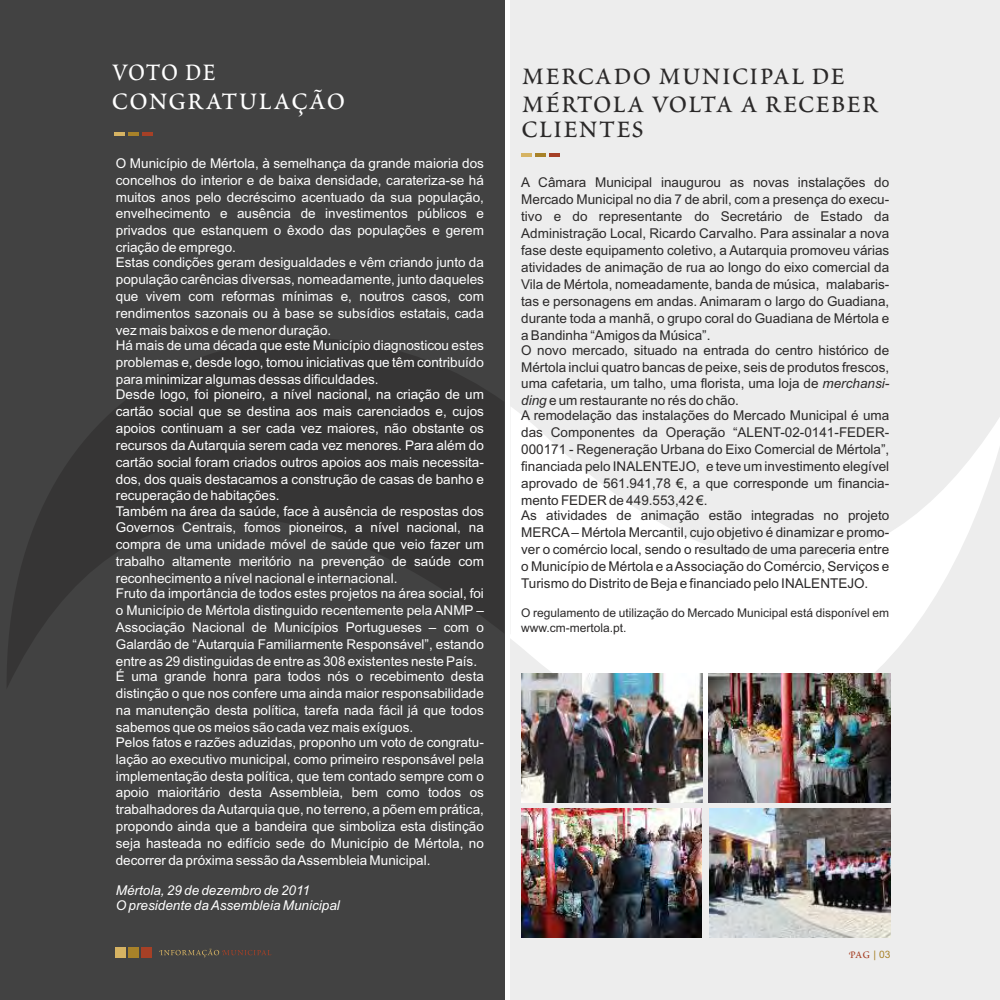
<style>
.page{position:relative;width:1000px;height:1000px;background:#fff}
.page>*{position:absolute;margin:0;border:0;box-sizing:border-box;transform-origin:0 0}
.t1{font:36px "Poetica Roman Small Caps";color:#2b2929}
.t2{font:36px/28.7px "Poetica Roman Small Caps";color:#fff;scale:.93 1}
.t3{font:15.3px "Poetica Roman Small Caps";color:#a64026}
.t4{font:300 13.5px/17px "Helvetica";color:#fff;text-align:justify}
.t5{font:300 13.5px/17px "Helvetica";color:#2b2929;text-align:justify}
.t6{font:italic 13.5px/15.1px "Arial";color:#fff}
.t7{font:300 12px/15px "Helvetica";color:#2b2929}
.s1{font-family:"Arial";font-weight:400;font-style:italic}
.s2{font-family:"Arial";font-weight:400}
.s3{font-family:"Helvetica";font-weight:300;font-size:10.2px;color:#a88229}
</style>
<div class="page">
<div style="left:510px;top:0;width:489px;height:999px;background:#ededed"></div>
<div style="left:0;top:0;width:504px;height:999px;background:#424242"></div>
<svg style="left:7px;top:338px;width:497px;height:349px"></svg>
<svg style="left:510px;top:407px;width:489px;height:441px"></svg>
<hr style="left:521px;top:153px;width:11px;height:4px;background:#d6b363">
<hr style="left:534px;top:153px;width:11px;height:4px;background:#a88229">
<hr style="left:548px;top:153px;width:11px;height:4px;background:#a64026">
<div style="left:115px;top:946px;width:10px;height:11px;background:#d6b363"></div>
<div style="left:128px;top:946px;width:10px;height:11px;background:#a88229"></div>
<div style="left:141px;top:946px;width:11px;height:11px;background:#a64026"></div>
<svg style="left:159px;top:948px;width:112px;height:9px"></svg>
<hr style="left:114px;top:132px;width:11px;height:4px;background:#d6b363">
<hr style="left:128px;top:132px;width:11px;height:4px;background:#a88229">
<hr style="left:142px;top:132px;width:11px;height:4px;background:#a64026">
<img style="left:521px;top:673px;width:181px;height:129px">
<img style="left:521px;top:808px;width:180px;height:128px">
<img style="left:709px;top:808px;width:181px;height:129px">
<img style="left:708px;top:673px;width:182px;height:129px">
<h1 class="t2" style="left:111px;top:53px;width:253px">voto de congratulação</h1>
<p class="t4" style="left:116px;top:156px;width:369px">O Município de Mértola, à semelhança da grande maioria dos concelhos do interior e de baixa densidade, carateriza-se há muitos anos pelo decréscimo acentuado da sua população, envelhecimento e ausência de investimentos públicos e privados que estanquem o êxodo das populações e gerem criação de emprego.</p>
<p class="t4" style="left:116px;top:255px;width:369px">Estas condições geram desigualdades e vêm criando junto da população carências diversas, nomeadamente, junto daqueles que vivem com reformas mínimas e, noutros casos, com rendimentos sazonais ou à base se subsídios estatais, cada vez mais baixos e de menor duração.</p>
<p class="t4" style="left:116px;top:338px;width:369px">Há mais de uma década que este Município diagnosticou estes problemas e, desde logo, tomou iniciativas que têm contribuído para minimizar algumas dessas dificuldades.</p>
<p class="t4" style="left:116px;top:387px;width:369px">Desde logo, foi pioneiro, a nível nacional, na criação de um cartão social que se destina aos mais carenciados e, cujos apoios continuam a ser cada vez maiores, não obstante os recursos da Autarquia serem cada vez menores. Para além do cartão social foram criados outros apoios aos mais necessita&shy;dos, dos quais destacamos a construção de casas de banho e recuperação de habitações.</p>
<p class="t4" style="left:116px;top:503px;width:369px">Também na área da saúde, face à ausência de respostas dos Governos Centrais, fomos pioneiros, a nível nacional, na compra de uma unidade móvel de saúde que veio fazer um trabalho altamente meritório na prevenção de saúde com reconhecimento a nível nacional e internacional.</p>
<p class="t4" style="left:116px;top:586px;width:369px">Fruto da importância de todos estes projetos na área social, foi o Município de Mértola distinguido recentemente pela ANMP – Associação Nacional de Municípios Portugueses – com o Galardão de “Autarquia Familiarmente Responsável”, estando entre as 29 distinguidas de entre as 308 existentes neste País.</p>
<p class="t4" style="left:116px;top:668px;width:369px">É uma grande honra para todos nós o recebimento desta distinção o que nos confere uma ainda maior responsabilidade na manutenção desta política, tarefa nada fácil já que todos sabemos que os meios são cada vez mais exíguos.</p>
<p class="t4" style="left:116px;top:734px;width:369px">Pelos fatos e razões aduzidas, proponho um voto de congratu&shy;lação ao executivo municipal, como primeiro responsável pela implementação desta política, que tem contado sempre com o apoio maioritário desta Assembleia, bem como todos os trabalhadores da Autarquia que, no terreno, a põem em prática, propondo ainda que a bandeira que simboliza esta distinção seja hasteada no edifício sede do Município de Mértola, no decorrer da próxima sessão da Assembleia Municipal.</p>
<p class="t6" style="left:116px;top:883px;width:225px">Mértola, 29 de dezembro de 2011<br>O presidente da Assembleia Municipal</p>
<h1 class="t1" style="left:521px;top:51px;width:325px">mercado municipal de</h1>
<h1 class="t1" style="left:521px;top:78px;width:359px">mértola volta a receber</h1>
<h1 class="t1" style="left:521px;top:103px;width:124px">clientes</h1>
<p class="t5" style="left:521px;top:175px;width:369px">A Câmara Municipal inaugurou as novas instalações do Mercado Municipal no dia 7 de abril, com a presença do execu&shy;tivo e do representante do Secretário de Estado da Administração Local, Ricardo Carvalho. Para assinalar a nova fase deste equipamento coletivo, a Autarquia promoveu várias atividades de animação de rua ao longo do eixo comercial da Vila de Mértola, nomeadamente, banda de música, malabaris&shy;tas e personagens em andas. Animaram o largo do Guadiana, durante toda a manhã, o grupo coral do Guadiana de Mértola e a Bandinha “Amigos da Música”.</p>
<p class="t5" style="left:521px;top:342px;width:369px">O novo mercado, situado na entrada do centro histórico de Mértola inclui quatro bancas de peixe, seis de produtos frescos, uma cafetaria, um talho, uma florista, uma loja de <span class="s1">merchansi&shy;ding</span> e um restaurante no rés do chão.</p>
<p class="t5" style="left:521px;top:408px;width:369px">A remodelação das instalações do Mercado Municipal é uma das Componentes da Operação “ALENT-02-0141-FEDER-000171 - Regeneração Urbana do Eixo Comercial de Mértola”, financiada pelo INALENTEJO, e teve um investimento elegível aprovado de 561.941,78 <span class="s2">€,</span> a que corresponde um financia&shy;mento FEDER de 449.553,42 <span class="s2">€</span>.</p>
<p class="t5" style="left:521px;top:508px;width:369px">As atividades de animação estão integradas no projeto MERCA – Mértola Mercantil, cujo objetivo é dinamizar e promo&shy;ver o comércio local, sendo o resultado de uma pareceria entre o Município de Mértola e a Associação do Comércio, Serviços e Turismo do Distrito de Beja e financiado pelo INALENTEJO.</p>
<p class="t7" style="left:521px;top:605px;width:369px">O regulamento de utilização do Mercado Municipal está disponível em www.cm-mertola.pt.</p>
<p class="t3" style="left:848px;top:943px;width:43px">Pag <span class="s3">| 03</span></p>
</div>
